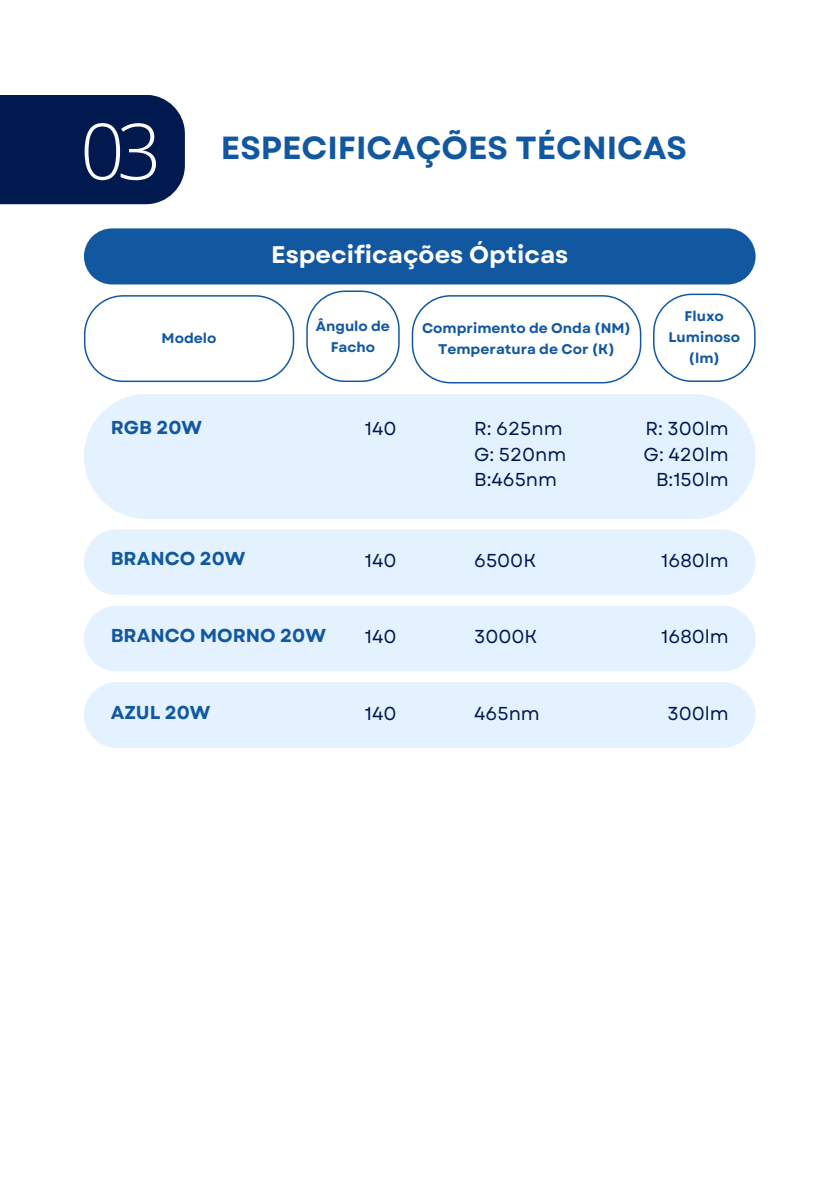
<style>
.page{position:relative;width:839px;height:1191px;background:#fff}
.page>*{position:absolute;margin:0;border:0;box-sizing:border-box;transform-origin:0 0}
.t1{font:300 77.8px "Open Sans";color:#fff}
.t2{font:700 32px "Garet";color:#1258a0}
.t3{font:700 24px "Garet";color:#fff}
.t4{font:18.6px/25.6px "Garet";color:#001a50}
.t5{font:700 18.6px "Garet";color:#1258a0}
.t6{font:700 14px/21px "Garet";color:#1258a0;text-align:center}
</style>
<div class="page">
<div style="left:0;top:95px;width:185px;height:109px;background:#001a50"></div>
<div style="left:84px;top:228px;width:671px;height:56px;background:#1258a0"></div>
<svg style="left:84px;top:295px;width:210px;height:87px"></svg>
<div style="left:84px;top:394px;width:671px;height:125px;background:#e4f1ff;border-radius:62px"></div>
<div style="left:84px;top:529px;width:671px;height:66px;background:#e4f1ff;border-radius:33px"></div>
<div style="left:84px;top:606px;width:671px;height:66px;background:#e4f1ff;border-radius:33px"></div>
<div style="left:84px;top:682px;width:671px;height:66px;background:#e4f1ff;border-radius:33px"></div>
<svg style="left:306px;top:290px;width:93px;height:92px"></svg>
<svg style="left:411px;top:295px;width:230px;height:88px"></svg>
<svg style="left:653px;top:294px;width:102px;height:88px"></svg>
<h2 class="t1" style="left:80px;top:96px;width:83px">03</h2>
<p class="t2" style="left:221px;top:125px;width:467px">ESPECIFICAÇÕES TÉCNICAS</p>
<p class="t6" style="left:162px;top:328px;width:56px">Modelo</p>
<p class="t5" style="left:111px;top:414px;width:93px">RGB 20W</p>
<p class="t3" style="left:271px;top:237px;width:299px">Especificações Ópticas</p>
<h3 class="t6" style="left:316px;top:316px;width:76px">Ângulo de<br>Facho</h3>
<h5 class="t6" style="left:422px;top:317px;width:210px">Comprimento de Onda (NM)</h5>
<h5 class="t6" style="left:438px;top:338px;width:178px">Temperatura de Cor (K)</h5>
<h5 class="t6" style="left:668px;top:305px;width:73px">Fluxo<br>Luminoso (lm)</h5>
<h3 class="t4" style="left:365px;top:416px;width:33px">140</h3>
<h3 class="t4" style="left:474px;top:416px;width:94px">R: 625nm<br>G: 520nm<br>B:465nm</h3>
<h3 class="t4" style="left:643px;top:416px;width:87px;text-align:right">R: 300lm<br>G: 420lm<br>B:150lm</h3>
<p class="t5" style="left:111px;top:546px;width:136px">BRANCO 20W</p>
<h5 class="t4" style="left:365px;top:547px;width:33px">140</h5>
<h5 class="t4" style="left:474px;top:547px;width:63px">6500K</h5>
<h5 class="t4" style="left:661px;top:547px;width:69px">1680lm</h5>
<p class="t5" style="left:111px;top:622px;width:217px">BRANCO MORNO 20W</p>
<h4 class="t4" style="left:365px;top:624px;width:33px">140</h4>
<h4 class="t4" style="left:474px;top:624px;width:65px">3000K</h4>
<h5 class="t4" style="left:661px;top:624px;width:69px">1680lm</h5>
<p class="t5" style="left:111px;top:699px;width:101px">AZUL 20W</p>
<h5 class="t4" style="left:365px;top:701px;width:33px">140</h5>
<h5 class="t4" style="left:474px;top:701px;width:67px">465nm</h5>
<h5 class="t4" style="left:667px;top:701px;width:63px">300lm</h5>
</div>
